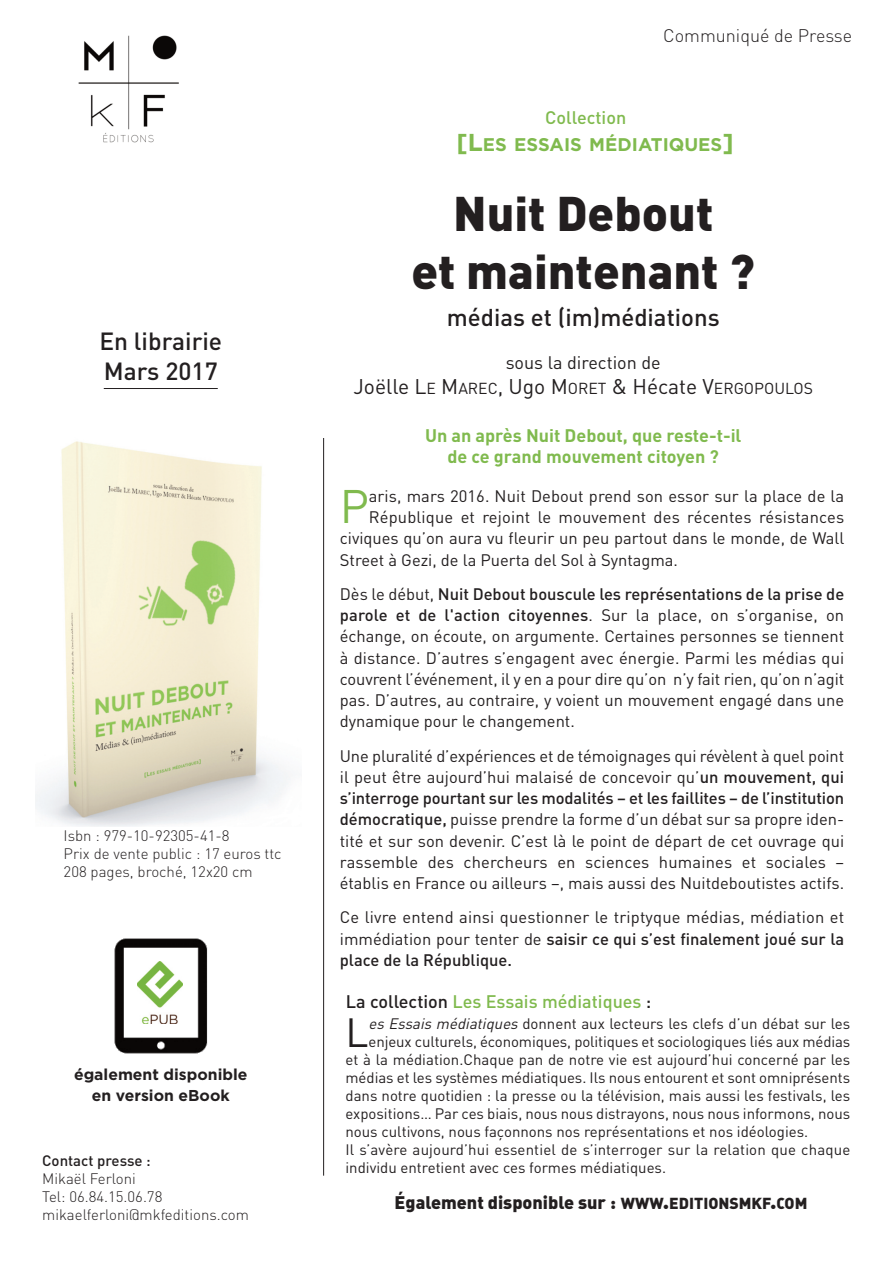
<style>
.page{position:relative;width:895px;height:1266px;background:#fff}
.page>*{position:absolute;margin:0;border:0;box-sizing:border-box;transform-origin:0 0}
.t1{font:900 48px/57.6px "DIN";color:#231f20;text-align:center}
.t2{font:46.35px "DIN";color:#80ba4e}
.t3{font:40.2px "DIN";color:#231f20}
.t4{font:500 24.6px/29.4px "DIN";color:#231f20}
.t5{font:500 24px "DIN";color:#231f20}
.t6{font:21px "DIN";color:#231f20}
.t7{font:700 18.3px "Gotham";color:#80ba4e}
.t8{font:700 18px/21.6px "DIN";color:#80ba4e;text-align:center}
.t9{font:500 18px "DIN";color:#80ba4e}
.t10{font:18px "DIN Black Alternate";color:#231f20}
.t11{font:300 18px "DIN";color:#231f20}
.t12{font:18px "DIN";color:#231f20}
.t13{font:16.5px/21.3px "DIN";color:#231f20;text-align:justify}
.t14{font:700 15.75px/21.3px "Gotham";color:#231f20;text-align:center}
.t15{font:15px "DIN";color:#231f20}
.t16{font:300 15px/18px "DIN";color:#231f20}
.t17{font:500 15px "DIN";color:#231f20}
.s1{font-size:24.45px}
.s2{font-size:15.75px}
.s3{font-weight:500}
.s4{color:#231f20}
.s5{font-style:italic}
.s6{font-size:21px}
</style>
<div class="page">
<hr style="left:104px;top:388px;width:114px;height:1px;background:#231f20">
<img style="left:78px;top:35px;width:101px;height:108px">
<img style="left:114px;top:938px;width:94px;height:116px">
<div style="left:130px;top:960px;width:62px;height:63px;background:#fff"></div>
<img style="left:138px;top:961px;width:45px;height:62px">
<hr style="left:323px;top:438px;width:1px;height:737px;background:#231f20">
<img style="left:35px;top:441px;width:255px;height:385px">
<h3 class="t4" style="left:99px;top:327px;width:124px">En librairie<br>Mars 2017</h3>
<p class="t16" style="left:64px;top:827px;width:219px">Isbn : 979-10-92305-41-8<br>Prix de vente public : 17 euros ttc<br>208 pages, broché, 12x20 cm</p>
<p class="t14" style="left:74px;top:1063px;width:175px">également disponible en version eBook</p>
<p class="t17" style="left:42px;top:1152px;width:110px">Contact presse :</p>
<p class="t16" style="left:42px;top:1170px;width:208px">Mikaël Ferloni<br>Tel: 06.84.15.06.78 mikaelferloni@mkfeditions.com</p>
<p class="t9" style="left:545px;top:107px;width:82px">Collection</p>
<p class="t11" style="left:663px;top:25px;width:191px">Communiqué de Presse</p>
<p class="t7" style="left:456px;top:134px;width:279px"><span class="s1">[L</span>ES ESSAIS MÉDIATIQUES<span class="s1">]</span></p>
<h1 class="t1" style="left:411px;top:186px;width:345px">Nuit Debout<br>et maintenant ?</h1>
<h3 class="t5" style="left:447px;top:304px;width:274px">médias et (im)médiations</h3>
<p class="t12" style="left:506px;top:352px;width:156px">sous la direction de</p>
<p class="t6" style="left:353px;top:375px;width:461px">Joëlle L<span class="s2">E</span> M<span class="s2">AREC</span>, Ugo M<span class="s2">ORET</span> &amp; Hécate V<span class="s2">ERGOPOULOS</span></p>
<p class="t8" style="left:425px;top:425px;width:318px">Un an après Nuit Debout, que reste-t-il de ce grand mouvement citoyen ?</p>
<h2 class="t2" style="left:340px;top:480px;width:31px">P</h2>
<p class="t13" style="left:369px;top:485px;width:477px">aris, mars 2016. Nuit Debout prend son essor sur la place de la</p>
<p class="t13" style="left:369px;top:506px;width:477px">République et rejoint le mouvement des récentes résistances</p>
<p class="t13" style="left:340px;top:528px;width:506px">civiques qu’on aura vu fleurir un peu partout dans le monde, de Wall</p>
<p class="t13" style="left:340px;top:549px;width:340px">Street à Gezi, de la Puerta del Sol à Syntagma.</p>
<p class="t13" style="left:340px;top:583px;width:506px">Dès le début, <span class="s3">Nuit Debout bouscule les représentations de la prise de parole et de l'action citoyennes</span>. Sur la place, on s’organise, on échange, on écoute, on argumente. Certaines personnes se tiennent à distance. D’autres s’engagent avec énergie. Parmi les médias qui couvrent l’événement, il y en a pour dire qu’on n’y fait rien, qu’on n’agit pas. D’autres, au contraire, y voient un mouvement engagé dans une dynamique pour le changement.</p>
<p class="t13" style="left:340px;top:745px;width:506px">Une pluralité d’expériences et de témoignages qui révèlent à quel point il peut être aujourd’hui malaisé de concevoir qu’<span class="s3">un mouvement, qui s’interroge pourtant sur les modalités – et les faillites – de l’institution démocratique,</span> puisse prendre la forme d’un débat sur sa propre iden&shy;tité et sur son devenir. C’est là le point de départ de cet ouvrage qui rassemble des chercheurs en sciences humaines et sociales – établis en France ou ailleurs –, mais aussi des Nuitdeboutistes actifs.</p>
<p class="t13" style="left:340px;top:907px;width:506px">Ce livre entend ainsi questionner le triptyque médias, médiation et immédiation pour tenter de <span class="s3">saisir ce qui s’est finalement joué sur la place de la République.</span></p>
<p class="t9" style="left:346px;top:991px;width:307px"><span class="s4">La collection</span> Les Essais médiatiques <span class="s4">:</span></p>
<h3 class="t3" style="left:345px;top:1009px;width:25px">L</h3>
<p class="t15" style="left:368px;top:1015px;width:483px"><span class="s5">esEssaismédiatiques</span>donnent aux lecteurs les clefs d’un débat sur les</p>
<p class="t15" style="left:368px;top:1033px;width:483px">enjeux culturels, économiques, politiques et sociologiques liés aux médias</p>
<p class="t15" style="left:345px;top:1051px;width:506px">et à la médiation.Chaque pan de notre vie est aujourd’hui concerné par les</p>
<p class="t15" style="left:345px;top:1069px;width:506px">médias et les systèmes médiatiques. Ils nous entourent et sont omniprésents</p>
<p class="t15" style="left:345px;top:1087px;width:506px">dans notre quotidien : la presse ou la télévision, mais aussi les festivals, les</p>
<p class="t15" style="left:345px;top:1105px;width:506px">expositions… Par ces biais, nous nous distrayons, nous nous informons, nous</p>
<p class="t15" style="left:345px;top:1123px;width:464px">nous cultivons, nous façonnons nos représentations et nos idéologies.</p>
<p class="t15" style="left:345px;top:1141px;width:506px">Il s’avère aujourd’hui essentiel de s’interroger sur la relation que chaque</p>
<p class="t15" style="left:345px;top:1159px;width:322px">individu entretient avec ces formes médiatiques.</p>
<p class="t10" style="left:395px;top:1192px;width:414px">Également disponible sur : <span class="s2">WWW</span><span class="s6">.</span><span class="s2">EDITIONSMKF</span><span class="s6">.</span><span class="s2">COM</span></p>
</div>
